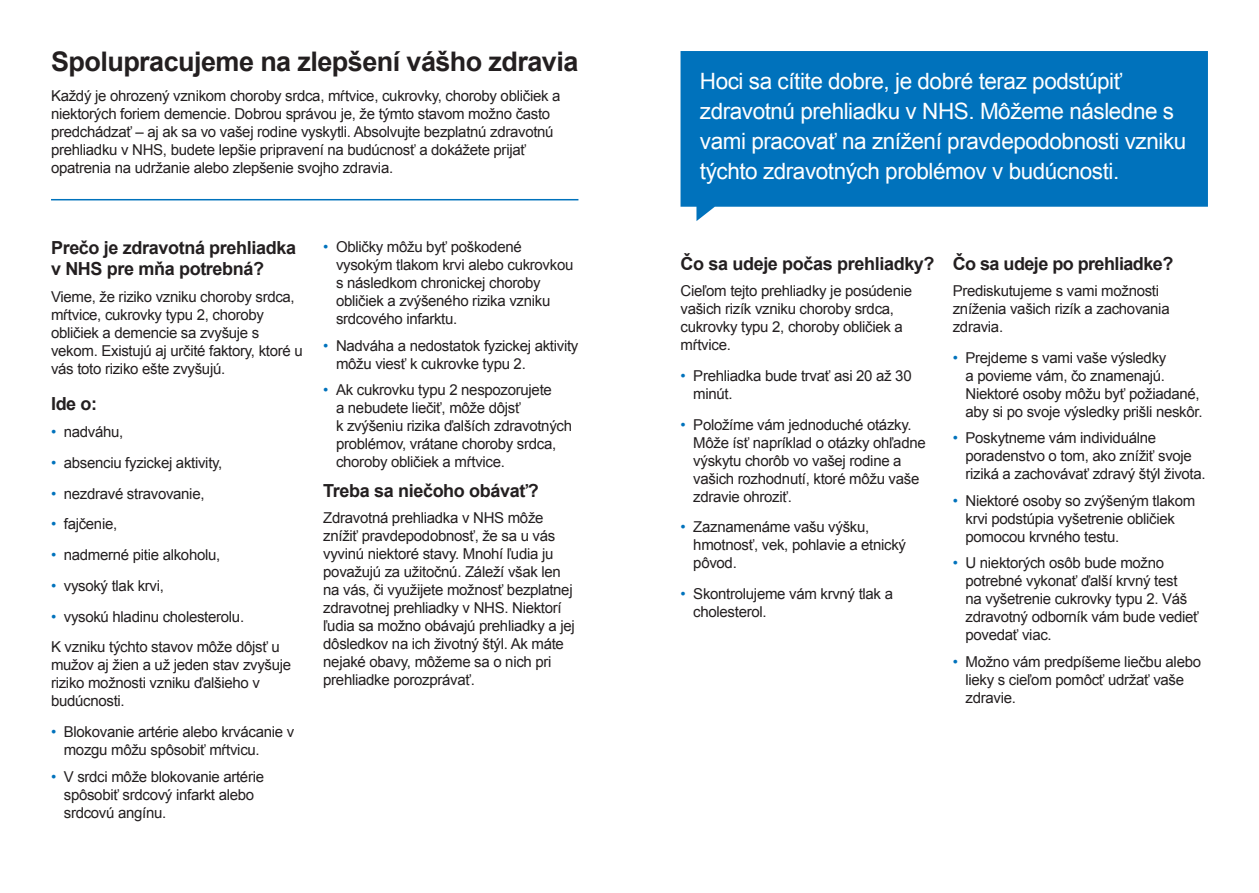
<style>
.page{position:relative;width:1259px;height:893px;background:#fff}
.page>*{position:absolute;margin:0;border:0;box-sizing:border-box;transform-origin:0 0}
.Heading_1{font:700 27px "Arial";letter-spacing:-.02em;color:#231f20}
.t1{font:22.5px/30px "Arial";letter-spacing:-.02em;color:#fff}
.Heading_2{font:700 18px/21px "Arial";letter-spacing:-.02em;color:#231f20}
.Intro_paragraph{font:15px/18px "Arial";letter-spacing:-.02em;color:#231f20}
.Paragraph_Style_1{font:15px/18px "Arial";letter-spacing:-.02em;color:#231f20}
.Paragraph_Style_2{font:15px/18px "Arial";letter-spacing:-.02em;color:#231f20}
.s1{color:#0072bc}
</style>
<div class="page">
<hr style="left:51px;top:199px;width:527px;height:1px;background:#0072bc">
<svg style="left:680px;top:51px;width:528px;height:170px;fill:#0072bc"></svg>
<p class="Heading_1" style="left:51px;top:43px;width:529px">Spolupracujeme na zlepšení vášho zdravia</p>
<p class="Intro_paragraph" style="left:51px;top:87px;width:511px">Každý je ohrozený vznikom choroby srdca, mŕtvice, cukrovky, choroby obličiek a niektorých foriem demencie. Dobrou správou je, že týmto stavom možno často predchádzať – aj ak sa vo vašej rodine vyskytli. Absolvujte bezplatnú zdravotnú prehliadku v NHS, budete lepšie pripravení na budúcnosť a dokážete prijať opatrenia na udržanie alebo zlepšenie svojho zdravia.</p>
<p class="Heading_2" style="left:51px;top:238px;width:247px">Prečo je zdravotná prehliadka v NHS pre mňa potrebná?</p>
<p class="Paragraph_Style_1" style="left:51px;top:288px;width:253px">Vieme, že riziko vzniku choroby srdca, mŕtvice, cukrovky typu 2, choroby obličiek a demencie sa zvyšuje s vekom. Existujú aj určité faktory, ktoré u vás toto riziko ešte zvyšujú.</p>
<p class="Heading_2" style="left:51px;top:394px;width:48px">Ide o:</p>
<p class="Intro_paragraph" style="left:51px;top:423px;width:74px"><span class="s1">•</span> nadváhu,</p>
<p class="Intro_paragraph" style="left:51px;top:454px;width:173px"><span class="s1">•</span> absenciu fyzickej aktivity,</p>
<p class="Intro_paragraph" style="left:51px;top:484px;width:155px"><span class="s1">•</span> nezdravé stravovanie,</p>
<p class="Intro_paragraph" style="left:51px;top:515px;width:68px"><span class="s1">•</span> fajčenie,</p>
<p class="Intro_paragraph" style="left:51px;top:546px;width:171px"><span class="s1">•</span> nadmerné pitie alkoholu,</p>
<p class="Intro_paragraph" style="left:51px;top:577px;width:114px"><span class="s1">•</span> vysoký tlak krvi,</p>
<p class="Intro_paragraph" style="left:51px;top:607px;width:195px"><span class="s1">•</span> vysokú hladinu cholesterolu.</p>
<p class="Paragraph_Style_2" style="left:51px;top:638px;width:242px">K vzniku týchto stavov môže dôjsť u mužov aj žien a už jeden stav zvyšuje riziko možnosti vzniku ďalšieho v budúcnosti.</p>
<p class="Intro_paragraph" style="left:64px;top:723px;width:232px;text-indent:-13px"><span class="s1">•</span> Blokovanie artérie alebo krvácanie v mozgu môžu spôsobiť mŕtvicu.</p>
<p class="Intro_paragraph" style="left:64px;top:767px;width:202px;text-indent:-13px"><span class="s1">•</span> V srdci môže blokovanie artérie spôsobiť srdcový infarkt alebo srdcovú angínu.</p>
<p class="Intro_paragraph" style="left:336px;top:238px;width:239px;text-indent:-13px"><span class="s1">•</span> Obličky môžu byť poškodené vysokým tlakom krvi alebo cukrovkou s následkom chronickej choroby obličiek a zvýšeného rizika vzniku srdcového infarktu.</p>
<p class="Intro_paragraph" style="left:336px;top:336px;width:244px;text-indent:-13px"><span class="s1">•</span> Nadváha a nedostatok fyzickej aktivity môžu viesť k cukrovke typu 2.</p>
<p class="Intro_paragraph" style="left:336px;top:381px;width:237px;text-indent:-13px"><span class="s1">•</span> Ak cukrovku typu 2 nespozorujete<br>a nebudete liečiť, môže dôjsť<br>k zvýšeniu rizika ďalších zdravotných problémov, vrátane choroby srdca, choroby obličiek a mŕtvice.</p>
<p class="Heading_2" style="left:323px;top:480px;width:217px">Treba sa niečoho obávať?</p>
<p class="Paragraph_Style_1" style="left:323px;top:509px;width:253px">Zdravotná prehliadka v NHS môže znížiť pravdepodobnosť, že sa u vás vyvinú niektoré stavy. Mnohí ľudia ju považujú za užitočnú. Záleží však len na vás, či využijete možnosť bezplatnej zdravotnej prehliadky v NHS. Niektorí ľudia sa možno obávajú prehliadky a jej dôsledkov na ich životný štýl. Ak máte nejaké obavy, môžeme sa o nich pri prehliadke porozprávať.</p>
<p class="t1" style="left:700px;top:66px;width:488px">Hoci sa cítite dobre, je dobré teraz podstúpiť zdravotnú prehliadku v NHS. Môžeme následne s vami pracovať na znížení pravdepodobnosti vzniku týchto zdravotných problémov v budúcnosti.</p>
<p class="Heading_2" style="left:680px;top:253px;width:256px">Čo sa udeje počas prehliadky?</p>
<p class="Paragraph_Style_1" style="left:680px;top:282px;width:233px">Cieľom tejto prehliadky je posúdenie vašich rizík vzniku choroby srdca, cukrovky typu 2, choroby obličiek a mŕtvice.</p>
<p class="Intro_paragraph" style="left:693px;top:367px;width:220px;text-indent:-13px"><span class="s1">•</span> Prehliadka bude trvať asi 20 až 30 minút.</p>
<p class="Intro_paragraph" style="left:693px;top:415px;width:234px;text-indent:-13px"><span class="s1">•</span> Položíme vám jednoduché otázky.<br>Môže ísť napríklad o otázky ohľadne výskytu chorôb vo vašej rodine a vašich rozhodnutí, ktoré môžu vaše zdravie ohroziť.</p>
<p class="Intro_paragraph" style="left:693px;top:518px;width:214px;text-indent:-13px"><span class="s1">•</span> Zaznamenáme vašu výšku, hmotnosť, vek, pohlavie a etnický pôvod.</p>
<p class="Intro_paragraph" style="left:693px;top:585px;width:201px;text-indent:-13px"><span class="s1">•</span> Skontrolujeme vám krvný tlak a cholesterol.</p>
<p class="Heading_2" style="left:952px;top:253px;width:222px">Čo sa udeje po prehliadke?</p>
<p class="Paragraph_Style_1" style="left:952px;top:282px;width:218px">Prediskutujeme s vami možnosti zníženia vašich rizík a zachovania zdravia.</p>
<p class="Intro_paragraph" style="left:965px;top:349px;width:239px;text-indent:-13px"><span class="s1">•</span> Prejdeme s vami vaše výsledky<br>a povieme vám, čo znamenajú.<br>Niektoré osoby môžu byť požiadané, aby si po svoje výsledky prišli neskôr.</p>
<p class="Intro_paragraph" style="left:965px;top:429px;width:242px;text-indent:-13px"><span class="s1">•</span> Poskytneme vám individuálne poradenstvo o tom, ako znížiť svoje riziká a zachovávať zdravý štýl života.</p>
<p class="Intro_paragraph" style="left:965px;top:492px;width:231px;text-indent:-13px"><span class="s1">•</span> Niektoré osoby so zvýšeným tlakom krvi podstúpia vyšetrenie obličiek pomocou krvného testu.</p>
<p class="Intro_paragraph" style="left:965px;top:554px;width:235px;text-indent:-13px"><span class="s1">•</span> U niektorých osôb bude možno potrebné vykonať ďalší krvný test<br>na vyšetrenie cukrovky typu 2. Váš zdravotný odborník vám bude vedieť povedať viac.</p>
<p class="Intro_paragraph" style="left:965px;top:653px;width:237px;text-indent:-13px"><span class="s1">•</span> Možno vám predpíšeme liečbu alebo lieky s cieľom pomôcť udržať vaše zdravie.</p>
</div>
